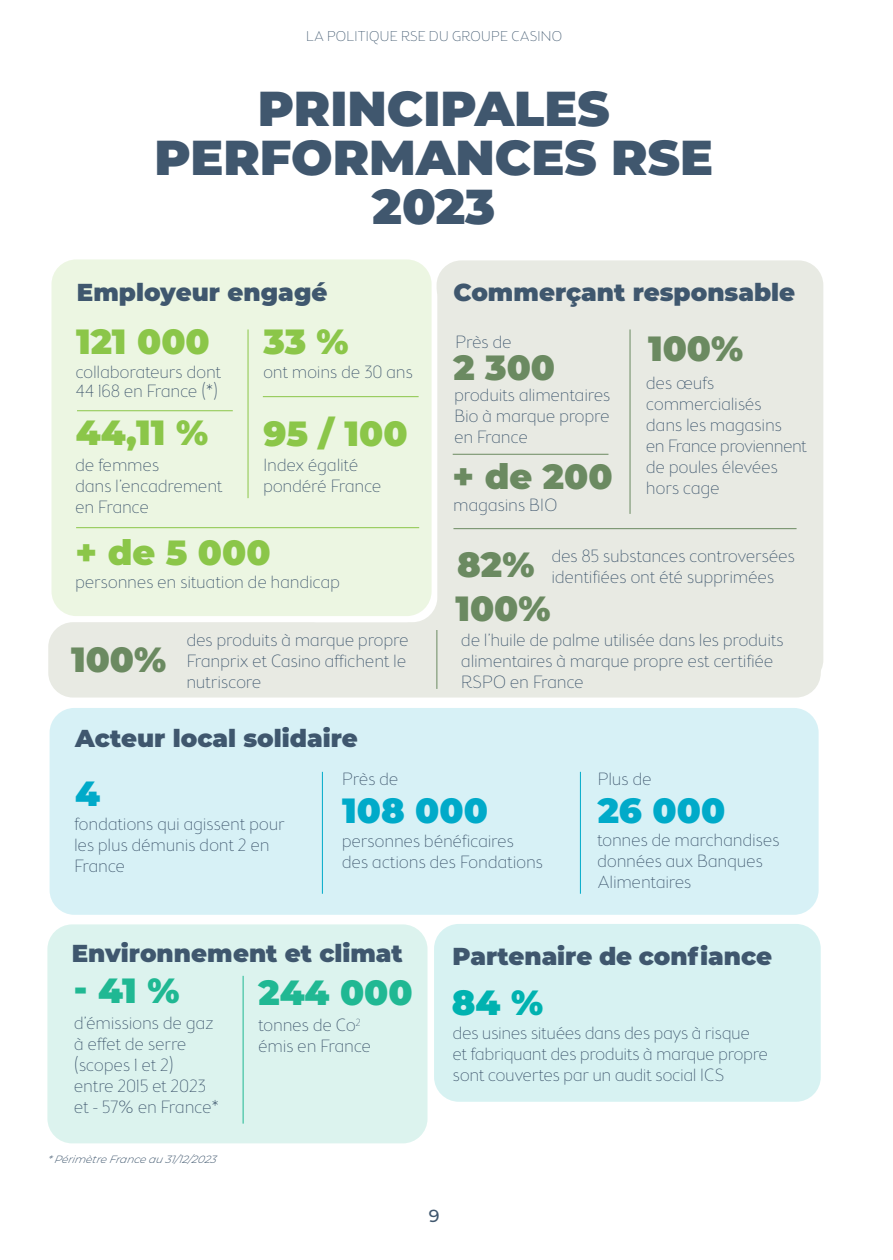
<style>
.page{position:relative;width:893px;height:1260px;background:#fff}
.page>*{position:absolute;margin:0;border:0;box-sizing:border-box;transform-origin:0 0}
.t1{font:900 49px/49px "Montserrat";color:#40576e;text-align:center}
.t2{font:900 35px "Montserrat";color:#8bc649}
.t3{font:900 35px "Montserrat";color:#6b8a61}
.t4{font:900 35px "Montserrat";color:#00aac9}
.t5{font:900 35px "Montserrat";color:#20b893}
.t6{font:900 35px "Montserrat";color:#00b2b0}
.t7{font:900 24.5px "Montserrat";color:#3f576e}
.t8{font:100 17.5px/21px "Brooklyn Samuels Five";letter-spacing:.02em;color:#3f576e}
.texte_leg{font:100 17.5px/19.2px "Brooklyn Samuels Five";letter-spacing:.02em;color:#40576e}
.t9{font:100 17.5px "Brooklyn Samuels Five";color:#3f576e}
.t10{font:500 17.5px "Montserrat";color:#40576e}
.t11{font:100 14px "Brooklyn Samuels Five";letter-spacing:.02em;color:#3f576e}
.t12{font:italic 300 10.5px "Montserrat";color:#40576e}
</style>
<div class="page">
<div style="left:408px;top:602px;width:46px;height:38px;background:#e8eae3;border-radius:19px"></div>
<div style="left:437px;top:260px;width:386px;height:425px;background:#e8eae3;border-radius:25px"></div>
<div style="left:48px;top:622px;width:773px;height:76px;background:#e8eae3;border-radius:25px"></div>
<div style="left:292px;top:272px;width:145px;height:350px;background:#fff;border-radius:25px"></div>
<div style="left:51px;top:259px;width:381px;height:357px;background:#ecf6e2;border-radius:25px"></div>
<div style="left:47px;top:924px;width:381px;height:219px;background:#dcf3ee;border-radius:25px"></div>
<div style="left:50px;top:708px;width:769px;height:207px;background:#d7f1f6;border-radius:25px"></div>
<div style="left:434px;top:924px;width:387px;height:178px;background:#d7f2f2;border-radius:25px"></div>
<hr style="left:248px;top:329px;width:1px;height:169px;background:#8bc649">
<hr style="left:243px;top:976px;width:1px;height:148px;background:#20b893">
<hr style="left:322px;top:772px;width:1px;height:122px;background:#00aac9">
<hr style="left:580px;top:772px;width:1px;height:122px;background:#00aac9">
<hr style="left:630px;top:329px;width:1px;height:185px;background:#6b8a61">
<hr style="left:77px;top:410px;width:156px;height:1px;background:#8bc649">
<hr style="left:453px;top:454px;width:155px;height:1px;background:#6b8a61">
<hr style="left:76px;top:527px;width:343px;height:1px;background:#8bc649">
<hr style="left:263px;top:396px;width:156px;height:1px;background:#8bc649">
<hr style="left:453px;top:528px;width:343px;height:1px;background:#6b8a61">
<hr style="left:436px;top:630px;width:1px;height:59px;background:#6b8a61">
<p class="t11" style="left:306px;top:28px;width:257px">LA POLITIQUE RSE DU GROUPE CASINO</p>
<p class="t1" style="left:155px;top:81px;width:560px">PRINCIPALES<br>PERFORMANCES RSE</p>
<p class="t1" style="left:372px;top:179px;width:125px">2023</p>
<p class="t7" style="left:77px;top:274px;width:252px">Employeur engagé</p>
<p class="t7" style="left:453px;top:274px;width:343px">Commerçant responsable</p>
<p class="t2" style="left:76px;top:315px;width:135px">121 000</p>
<p class="texte_leg" style="left:76px;top:363px;width:147px">collaborateurs dont<br>44 168 en France (*)</p>
<p class="t2" style="left:76px;top:406px;width:134px">44,11 %</p>
<p class="t2" style="left:263px;top:315px;width:87px">33 %</p>
<p class="texte_leg" style="left:263px;top:363px;width:151px">ont moins de 30 ans</p>
<p class="t2" style="left:263px;top:407px;width:146px">95 / 100</p>
<p class="t8" style="left:455px;top:333px;width:58px">Près de</p>
<p class="t3" style="left:453px;top:342px;width:103px">2 300</p>
<p class="t8" style="left:454px;top:385px;width:157px">produits alimentaires</p>
<p class="t8" style="left:454px;top:406px;width:157px">Bio à marque propre</p>
<p class="t8" style="left:454px;top:427px;width:75px">en France</p>
<p class="t8" style="left:75px;top:456px;width:85px">de femmes</p>
<p class="t8" style="left:75px;top:477px;width:148px">dans l’encadrement</p>
<p class="t8" style="left:75px;top:498px;width:75px">en France</p>
<p class="t8" style="left:453px;top:495px;width:105px">magasins BIO</p>
<p class="t8" style="left:263px;top:456px;width:119px">Index égalité pondéré France</p>
<p class="t3" style="left:453px;top:450px;width:161px">+ de 200</p>
<p class="t3" style="left:648px;top:322px;width:97px">100%</p>
<p class="t8" style="left:646px;top:373px;width:69px">des œufs</p>
<p class="t8" style="left:646px;top:394px;width:117px">commercialisés</p>
<p class="t8" style="left:646px;top:415px;width:137px">dans les magasins</p>
<p class="t9" style="left:646px;top:436px;width:162px">en France proviennent</p>
<p class="t8" style="left:646px;top:457px;width:133px">de poules élevées</p>
<p class="t8" style="left:646px;top:478px;width:75px">hors cage</p>
<p class="t2" style="left:75px;top:527px;width:197px">+ de 5 000</p>
<p class="t8" style="left:75px;top:573px;width:266px">personnes en situation de handicap</p>
<p class="t3" style="left:457px;top:539px;width:79px">82%</p>
<p class="t8" style="left:552px;top:546px;width:245px">des 85 substances controversées identifiées ont été supprimées</p>
<p class="t3" style="left:455px;top:582px;width:97px">100%</p>
<p class="t3" style="left:71px;top:633px;width:97px">100%</p>
<p class="t8" style="left:187px;top:631px;width:223px">des produits à marque propre<br>Franprix et Casino affichent le nutriscore</p>
<p class="t8" style="left:461px;top:631px;width:324px">de l’huile de palme utilisée dans les produits alimentaires à marque propre est certifiée<br>RSPO en France</p>
<p class="t7" style="left:75px;top:720px;width:284px">Acteur local solidaire</p>
<p class="t4" style="left:75px;top:767px;width:26px">4</p>
<p class="t8" style="left:74px;top:815px;width:212px">fondations qui agissent pour les plus démunis dont 2 en<br>France</p>
<p class="t8" style="left:342px;top:769px;width:58px">Près de</p>
<p class="t8" style="left:598px;top:769px;width:55px">Plus de</p>
<p class="t4" style="left:342px;top:784px;width:147px">108 000</p>
<p class="t4" style="left:598px;top:784px;width:129px">26 000</p>
<p class="t8" style="left:342px;top:832px;width:173px">personnes bénéficaires</p>
<p class="t8" style="left:342px;top:853px;width:202px">des actions des Fondations</p>
<p class="t8" style="left:597px;top:831px;width:184px">tonnes de marchandises données aux Banques<br>Alimentaires</p>
<p class="t7" style="left:72px;top:935px;width:333px">Environnement et climat</p>
<p class="t5" style="left:73px;top:964px;width:108px">- 41 %</p>
<p class="t8" style="left:74px;top:1013px;width:141px">d’émissions de gaz</p>
<p class="t8" style="left:74px;top:1034px;width:114px">à effet de serre (scopes 1 et 2)</p>
<p class="t8" style="left:74px;top:1076px;width:133px">entre 2015 et 2023</p>
<p class="t8" style="left:74px;top:1097px;width:146px">et - 57% en France*</p>
<p class="t12" style="left:47px;top:1152px;width:173px">* Périmètre France au 31/12/2023</p>
<p class="t5" style="left:258px;top:967px;width:156px">244 000</p>
<p class="t8" style="left:258px;top:1016px;width:104px">tonnes de Co<sup>2</sup></p>
<p class="t8" style="left:258px;top:1037px;width:114px">émis en France</p>
<p class="t7" style="left:452px;top:938px;width:321px">Partenaire de confiance</p>
<p class="t6" style="left:452px;top:976px;width:93px">84 %</p>
<p class="t8" style="left:453px;top:1023px;width:298px">des usines situées dans des pays à risque</p>
<p class="t8" style="left:453px;top:1044px;width:316px">et fabriquant des produits à marque propre sont couvertes par un audit social ICS</p>
<p class="t10" style="left:429px;top:1204px;width:12px">9</p>
</div>
